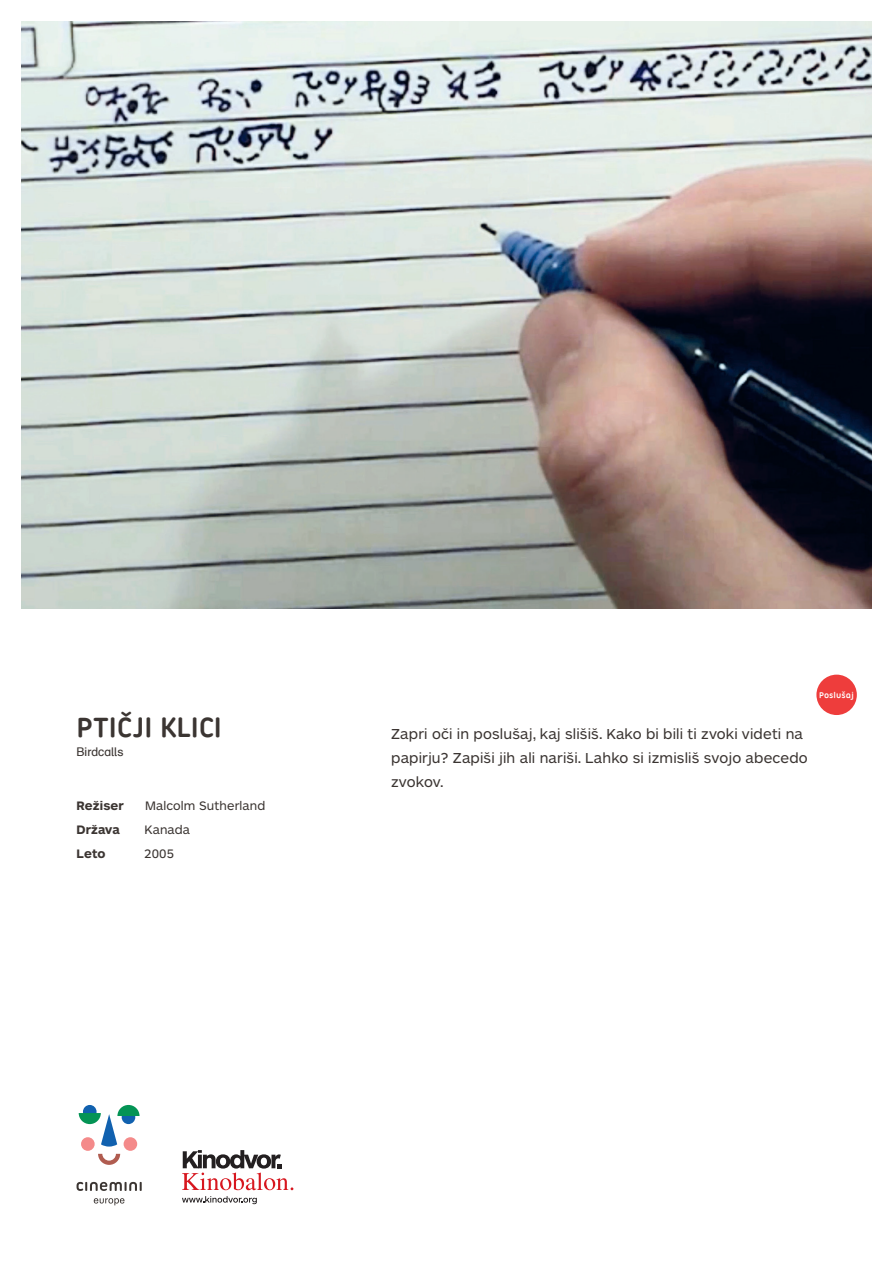
<style>
.page{position:relative;width:893px;height:1263px;background:#fff}
.page>*{position:absolute;margin:0;border:0;box-sizing:border-box;transform-origin:0 0}
.Kop_1{font:700 30px "Ubuntu Titling";color:#3b3532}
.T1{font:15px/24px "Maquette OT";letter-spacing:.01em;color:#3b3532}
.Kop_1-2{font:12.75px "Maquette OT";letter-spacing:.01em;color:#3b3532}
.Kop_1-3{font:700 12.75px "Maquette OT";letter-spacing:.01em;color:#3b3532}
.t1{font:12px "Eye Schulbuch";color:#3b3532}
.t2{font:700 9px "Ubuntu Titling";letter-spacing:.01em;color:#fff}
</style>
<div class="page">
<img style="left:21px;top:21px;width:851px;height:587px">
<svg style="left:182px;top:1196px;width:75px;height:8px"></svg>
<svg style="left:182px;top:1150px;width:111px;height:40px"></svg>
<svg style="left:98px;top:1154px;width:22px;height:11px"></svg>
<svg style="left:81px;top:1137px;width:14px;height:14px"></svg>
<div style="left:124px;top:1137px;width:13px;height:14px;background:#f48a8a;border-radius:50%"></div>
<svg style="left:79px;top:1105px;width:61px;height:41px"></svg>
<svg style="left:77px;top:1182px;width:65px;height:9px"></svg>
<svg style="left:94px;top:1198px;width:30px;height:7px"></svg>
<div style="left:816px;top:675px;width:41px;height:40px;background:#ee3d3c;border-radius:50%"></div>
<p class="Kop_1" style="left:77px;top:710px;width:147px">PTICˇJI KLICI</p>
<p class="t1" style="left:77px;top:744px;width:48px">Birdcalls</p>
<p class="Kop_1-3" style="left:77px;top:799px;width:49px">Režiser</p>
<p class="Kop_1-2" style="left:145px;top:799px;width:122px">Malcolm Sutherland</p>
<p class="Kop_1-3" style="left:77px;top:823px;width:45px">Država</p>
<p class="Kop_1-2" style="left:145px;top:823px;width:47px">Kanada</p>
<p class="Kop_1-3" style="left:77px;top:847px;width:31px">Leto</p>
<p class="Kop_1-2" style="left:144px;top:847px;width:31px">2005</p>
<p class="T1" style="left:391px;top:722px;width:418px">Zapri oči in poslušaj, kaj slišiš. Kako bi bili ti zvoki videti na papirju? Zapiši jih ali nariši. Lahko si izmisliš svojo abecedo zvokov.</p>
<p class="t2" style="left:819px;top:690px;width:36px">Poslušaj</p>
</div>
